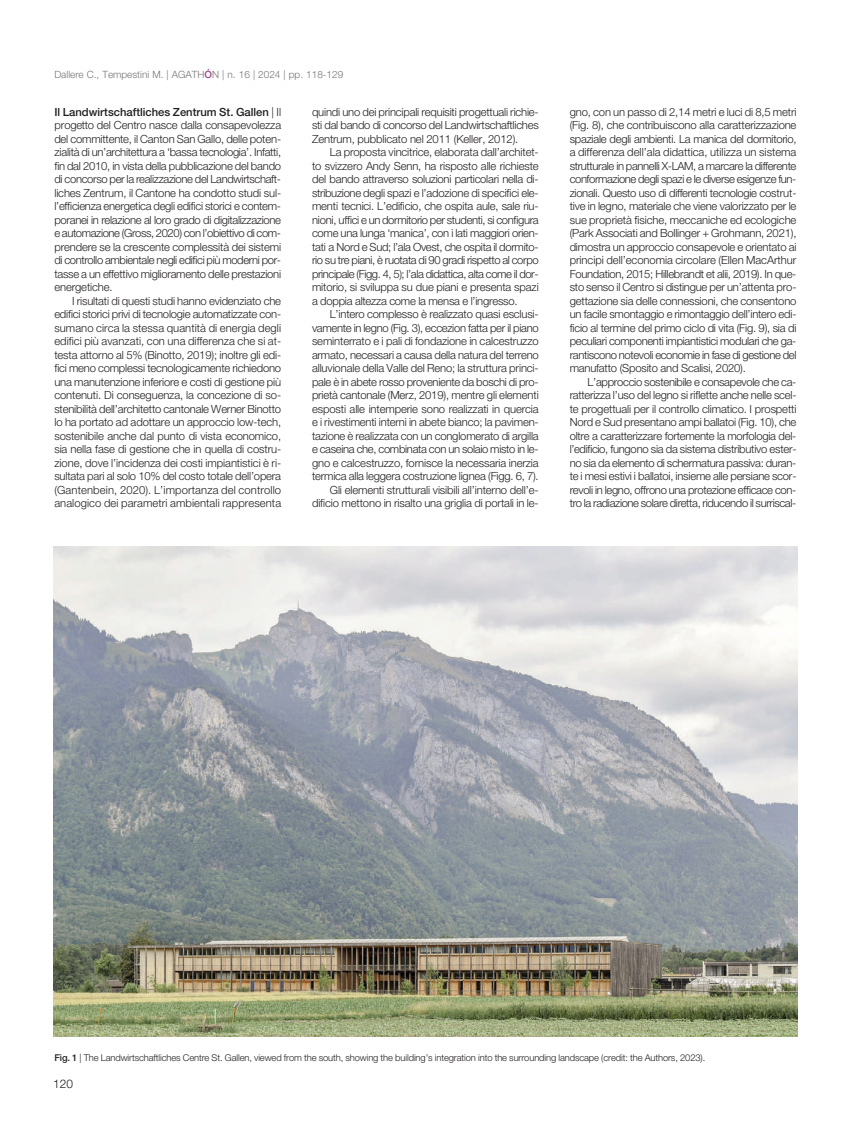
<style>
.page{position:relative;width:851px;height:1134px;background:#fff}
.page>*{position:absolute;margin:0;border:0;box-sizing:border-box;transform-origin:0 0}
.t1{font:300 11.88px "Helvetica Neue LT Std";color:#231f20}
.t2{font:300 11.25px/13.5px "Helvetica Neue LT Std";letter-spacing:-.015em;color:#231f20;text-align:justify}
.t3{font:300 10px "Helvetica Neue LT Std";color:#777574}
.t4{font:300 9.38px "Helvetica Neue LT Std";letter-spacing:-.01em;color:#231f20}
.s1{font-weight:500;color:#9c4086}
.s2{font-weight:500}
</style>
<div class="page">
<img style="left:53px;top:546px;width:744px;height:490px">
<p class="t3" style="left:54px;top:70px;width:290px">Dallere C., Tempestini M. | AGATH<span class="s1">Ó</span>N | n. 16 | 2024 | pp. 118-129</p>
<p class="t2" style="left:54px;top:106px;width:228px"><span class="s2">Il Landwirtschaftliches Zentrum St. Gallen</span> | Il progetto del Centro nasce dalla consapevolezza del committente, il Canton San Gallo, delle poten&shy;zialità di un’architettura a ‘bassa tecnologia’. Infatti, fin dal 2010, in vista della pubblicazione del bando di concorso per la realizzazione del Landwirtschaft&shy;liches Zentrum, il Cantone ha condotto studi sul&shy;l’efficienza energetica degli edifici storici e contem&shy;poranei in relazione al loro grado di digitalizzazione e automazione (Gross, 2020) con l’obiettivo di com&shy;prendere se la crescente complessità dei sistemi di controllo ambientale negli edifici più moderni por&shy;tasse a un effettivo miglioramento delle prestazioni energetiche.</p>
<p class="t2" style="left:54px;top:295px;width:228px;text-indent:18px">I risultati di questi studi hanno evidenziato che edifici storici privi di tecnologie automatizzate con&shy;sumano circa la stessa quantità di energia degli edifici più avanzati, con una differenza che si at&shy;testa attorno al 5% (Binotto, 2019); inoltre gli edi&shy;fici meno complessi tecnologicamente richiedono una manutenzione inferiore e costi di gestione più contenuti. Di conseguenza, la concezione di so&shy;stenibilità dell’architetto cantonale Werner Binotto lo ha portato ad adottare un approccio low-tech, sostenibile anche dal punto di vista economico, sia nella fase di gestione che in quella di costru&shy;zione, dove l’incidenza dei costi impiantistici è ri&shy;sultata pari al solo 10% del costo totale dell’opera (Gantenbein, 2020). L’importanza del controllo analogico dei parametri ambientali rappresenta</p>
<p class="t2" style="left:312px;top:106px;width:228px">quindi uno dei principali requisiti progettuali richie&shy;sti dal bando di concorso del Landwirtschaftliches Zentrum, pubblicato nel 2011 (Keller, 2012).</p>
<p class="t2" style="left:312px;top:146px;width:228px;text-indent:18px">La proposta vincitrice, elaborata dall’architet&shy;to svizzero Andy Senn, ha risposto alle richieste del bando attraverso soluzioni particolari nella di&shy;stribuzione degli spazi e l’adozione di specifici ele&shy;menti tecnici. L’edificio, che ospita aule, sale riu&shy;nioni, uffici e un dormitorio per studenti, si configura come una lunga ‘manica’, con i lati maggiori orien&shy;tati a Nord e Sud; l’ala Ovest, che ospita il dormito&shy;rio su tre piani, è ruotata di 90 gradi rispetto al corpo principale (Figg. 4, 5); l’ala didattica, alta come il dor&shy;mitorio, si sviluppa su due piani e presenta spazi a doppia altezza come la mensa e l’ingresso.</p>
<p class="t2" style="left:312px;top:308px;width:228px;text-align:right">L’intero complesso è realizzato quasi esclusi&shy;vamente in legno (Fig. 3), eccezion fatta per il piano seminterrato e i pali di fondazione in calcestruzzo armato, necessari a causa della natura del terreno alluvionale della Valle del Reno; la struttura princi&shy;pale è in abete rosso proveniente da boschi di pro&shy;prietà cantonale (Merz, 2019), mentre gli elementi esposti alle intemperie sono realizzati in quercia e i rivestimenti interni in abete bianco; la pavimen&shy;tazione è realizzata con un conglomerato di argilla e caseina che, combinata con un solaio misto in le&shy;gno e calcestruzzo, fornisce la necessaria inerzia termica alla leggera costruzione lignea (Figg. 6, 7).<br>Gli elementi strutturali visibili all’interno dell’e&shy;dificio mettono in risalto una griglia di portali in le-</p>
<p class="t2" style="left:569px;top:106px;width:228px">gno, con un passo di 2,14 metri e luci di 8,5 metri (Fig. 8), che contribuiscono alla caratterizzazione spaziale degli ambienti. La manica del dormitorio, a differenza dell’ala didattica, utilizza un sistema strutturale in pannelli X-LAM, a marcare la differente conformazione degli spazi e le diverse esigenze fun&shy;zionali. Questo uso di differenti tecnologie costrut&shy;tive in legno, materiale che viene valorizzato per le sue proprietà fisiche, meccaniche ed ecologiche (Park Associati and Bollinger + Grohmann, 2021), dimostra un approccio consapevole e orientato ai principi dell’economia circolare (Ellen MacArthur Foundation, 2015; Hillebrandt et alii, 2019). In que&shy;sto senso il Centro si distingue per un’attenta pro&shy;gettazione sia delle connessioni, che consentono un facile smontaggio e rimontaggio dell’intero edi&shy;ficio al termine del primo ciclo di vita (Fig. 9), sia di peculiari componenti impiantistici modulari che ga&shy;rantiscono notevoli economie in fase di gestione del manufatto (Sposito and Scalisi, 2020).</p>
<p class="t2" style="left:569px;top:376px;width:228px;text-indent:18px">L’approccio sostenibile e consapevole che ca&shy;ratterizza l’uso del legno si riflette anche nelle scel&shy;te progettuali per il controllo climatico. I prospetti Nord e Sud presentano ampi ballatoi (Fig. 10), che oltre a caratterizzare fortemente la morfologia del&shy;l’edificio, fungono sia da sistema distributivo ester&shy;no sia da elemento di schermatura passiva: duran&shy;te i mesi estivi i ballatoi, insieme alle persiane scor&shy;revoli in legno, offrono una protezione efficace con&shy;tro la radiazione solare diretta, riducendo il surriscal-</p>
<p class="t4" style="left:54px;top:1054px;width:652px"><span class="s2">Fig. 1</span> | The Landwirtschaftliches Centre St. Gallen, viewed from the south, showing the building’s integration into the surrounding landscape (credit: the Authors, 2023).</p>
<p class="t1" style="left:53px;top:1079px;width:21px">120</p>
</div>
